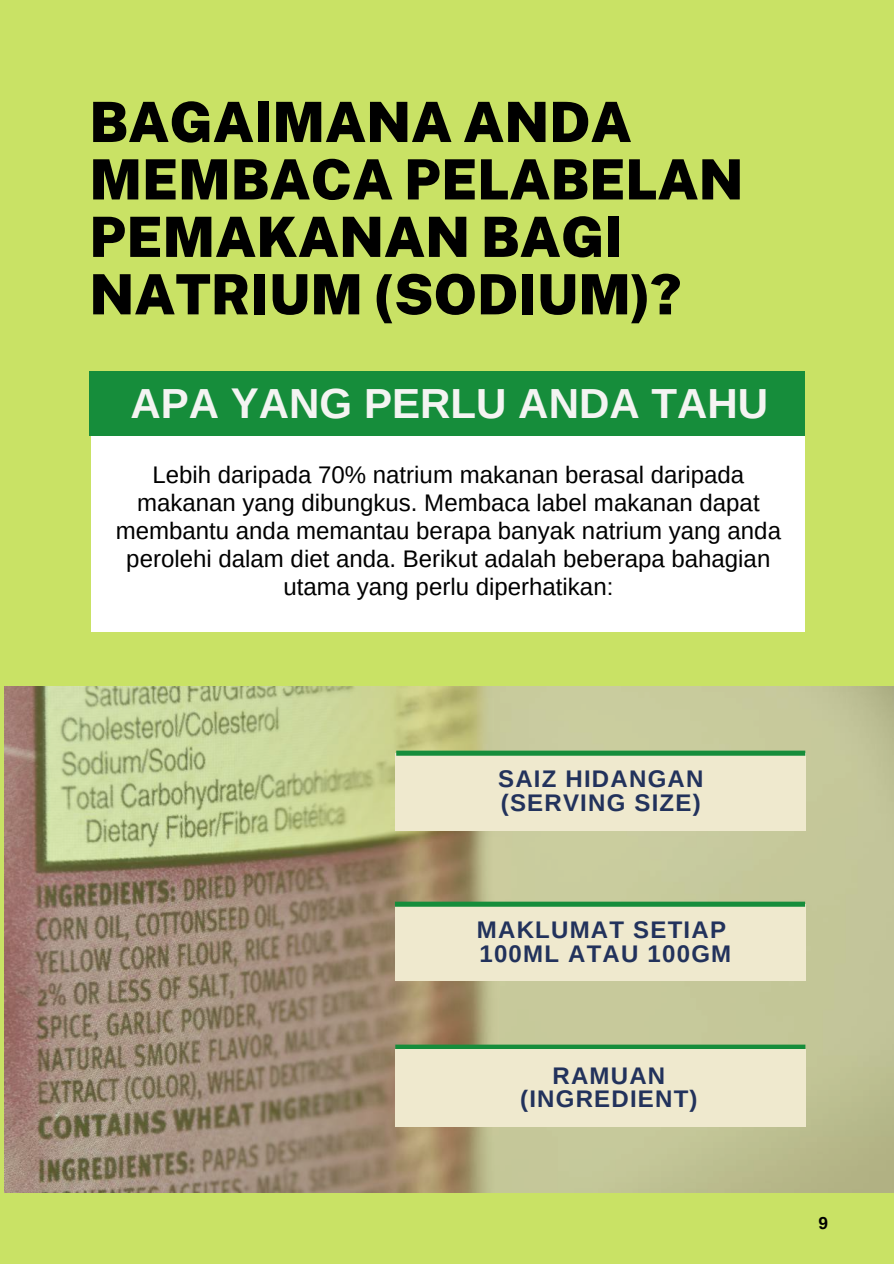
<style>
.page{position:relative;width:894px;height:1264px;background:#fff}
.page>*{position:absolute;margin:0;border:0;box-sizing:border-box;transform-origin:0 0}
.t1{font:900 55.5px/57.4px "Public Sans";color:#000}
.t2{font:700 42px "Arimo";color:#f4f4f2}
.t3{font:24px/28.2px "Arimo";color:#000;text-align:center}
.t4{font:700 24px/23.7px "Arimo";letter-spacing:.05em;color:#22325c}
.t5{font:700 17.25px "Arimo";color:#000}
</style>
<div class="page">
<div style="left:0;top:0;width:893px;height:1263px;background:#c9e265"></div>
<div style="left:92px;top:372px;width:712px;height:260px;background:#fff"></div>
<div style="left:89px;top:372px;width:715px;height:64px;background:#168d3b"></div>
<img style="left:4px;top:687px;width:889px;height:505px">
<div style="left:395px;top:903px;width:410px;height:77px;background:#efe9ce"></div>
<svg style="left:395px;top:901px;width:409px;height:5px;background:#2c9346"></svg>
<div style="left:395px;top:752px;width:410px;height:78px;background:#efe9ce"></div>
<svg style="left:396px;top:750px;width:409px;height:5px;background:#2c9446"></svg>
<svg style="left:395px;top:1044px;width:410px;height:5px;background:#2a9244"></svg>
<div style="left:395px;top:1049px;width:409px;height:77px;background:#efe9ce"></div>
<h1 class="t1" style="left:89px;top:93px;width:655px">BAGAIMANA ANDA<br>MEMBACA PELABELAN<br>PEMAKANAN BAGI<br>NATRIUM (SODIUM)?</h1>
<h2 class="t2" style="left:130px;top:380px;width:639px">APA YANG PERLU ANDA TAHU</h2>
<p class="t3" style="left:116px;top:460px;width:666px">Lebih daripada 70% natrium makanan berasal daripada makanan yang dibungkus. Membaca label makanan dapat membantu anda memantau berapa banyak natrium yang anda perolehi dalam diet anda. Berikut adalah beberapa bahagian utama yang perlu diperhatikan:</p>
<p class="t4" style="left:498px;top:767px;width:207px">SAIZ HIDANGAN (SERVING SIZE)</p>
<p class="t4" style="left:476px;top:917px;width:256px">MAKLUMAT SETIAP<br>100ML ATAU 100GM</p>
<p class="t4" style="left:520px;top:1063px;width:179px;text-align:center">RAMUAN (INGREDIENT)</p>
<p class="t5" style="left:818px;top:1213px;width:11px">9</p>
</div>
